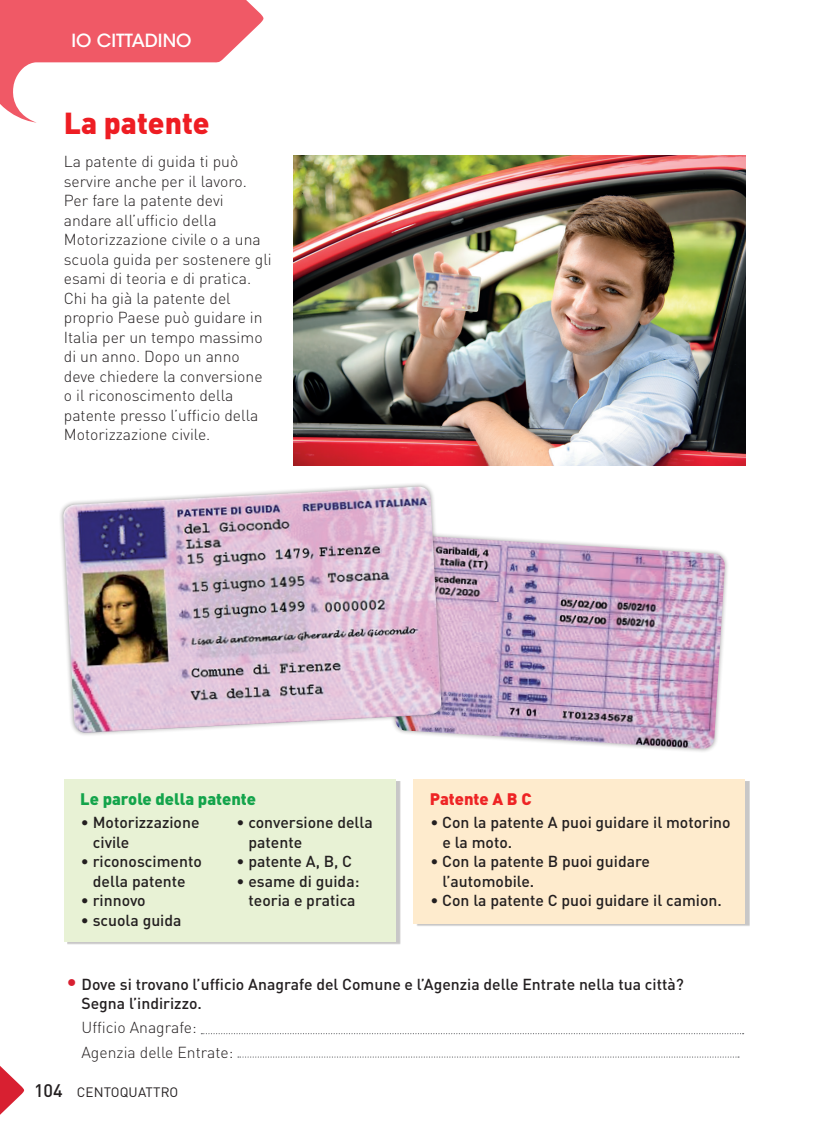
<style>
.page{position:relative;width:830px;height:1127px;background:#fff}
.page>*{position:absolute;margin:0;border:0;box-sizing:border-box;transform-origin:0 0}
.t1{font:900 30px "DIN Pro";color:#ee1d23}
.t2{font:500 18px "ITC Avant Garde Std";color:#fff}
.t3{font:900 16.5px "DIN Pro";color:#13a44b}
.t4{font:900 16.5px "DIN Pro";color:#ee2324}
.t5{font:300 15.75px/19.5px "DIN Pro";color:#231f20}
.t6{font:500 15.75px/19.5px "DIN Pro";color:#231f20}
.t7{font:13.5px "DIN Pro";letter-spacing:.01em;color:#231f20}
.s1{font-family:"ITC Avant Garde Std";font-weight:700;font-size:22.5px;color:#d82031}
.s2{font-weight:500;font-size:18px}
</style>
<div class="page">
<svg style="left:201px;top:1033px;width:542px;height:1px"></svg>
<svg style="left:238px;top:1056px;width:500px;height:1px"></svg>
<div style="left:67px;top:781px;width:333px;height:163px;background:#231f20;opacity:.25"></div>
<div style="left:64px;top:779px;width:331px;height:162px;background:#e8f2d5"></div>
<div style="left:416px;top:781px;width:333px;height:146px;background:#231f20;opacity:.25"></div>
<div style="left:413px;top:779px;width:331px;height:144px;background:#feebcd"></div>
<img style="left:293px;top:155px;width:451px;height:310px">
<img style="left:445px;top:536px;width:280px;height:213px">
<div style="left:59px;top:482px;width:386px;height:255px;background:#231f20;opacity:.4"></div>
<img style="left:63px;top:487px;width:378px;height:246px">
<svg style="left:0;top:0;width:263px;height:123px"></svg>
<svg style="left:0;top:1066px;width:24px;height:49px"></svg>
<p class="t2" style="left:71px;top:30px;width:122px">IO CITTADINO</p>
<h1 class="t1" style="left:64px;top:103px;width:147px">La patente</h1>
<p class="t5" style="left:64px;top:151px;width:209px">La patente di guida ti può servire anche per il lavoro.<br>Per fare la patente devi andare all’ufficio della<br>Motorizzazione civile o a una scuola guida per sostenere gli esami di teoria e di pratica.<br>Chi ha già la patente del proprio Paese può guidare in<br>Italia per un tempo massimo di un anno. Dopo un anno deve chiedere la conversione o il riconoscimento della patente presso l’ufficio della<br>Motorizzazione civile.</p>
<p class="t3" style="left:80px;top:787px;width:177px">Le parole della patente</p>
<p class="t4" style="left:429px;top:787px;width:103px">Patente A B C</p>
<p class="t6" style="left:93px;top:812px;width:108px;text-indent:-12px">• Motorizzazione civile</p>
<p class="t6" style="left:81px;top:851px;width:122px;text-align:center">• riconoscimento della patente</p>
<p class="t6" style="left:81px;top:890px;width:66px">• rinnovo</p>
<p class="t6" style="left:81px;top:909px;width:102px">• scuola guida</p>
<p class="t6" style="left:442px;top:812px;width:289px;text-indent:-12px">• Con la patente A puoi guidare il motorino e la moto.</p>
<p class="t6" style="left:442px;top:851px;width:209px;text-indent:-12px">• Con la patente B puoi guidare l’automobile.</p>
<p class="t6" style="left:430px;top:890px;width:293px">• Con la patente C puoi guidare il camion.</p>
<p class="t6" style="left:248px;top:812px;width:126px;text-indent:-12px">• conversione della patente</p>
<p class="t6" style="left:236px;top:851px;width:117px">• patente A, B, C</p>
<p class="t6" style="left:236px;top:870px;width:124px;text-align:center">• esame di guida: teoria e pratica</p>
<p class="t6" style="left:81px;top:974px;width:603px;text-indent:-18px"><span class="s1">•</span>Dove si trovano l’ufficio Anagrafe del Comune e l’Agenzia delle Entrate nella tua città?<br>Segna l’indirizzo.</p>
<p class="t5" style="left:81px;top:1014px;width:153px;line-height:24.6px">Ufficio Anagrafe:<br>Agenzia delle Entrate:</p>
<p class="t7" style="left:34px;top:1082px;width:52px"><span class="s2">104</span> CENTO</p>
<p class="t7" style="left:120px;top:1082px;width:60px">QUATTRO</p>
</div>
